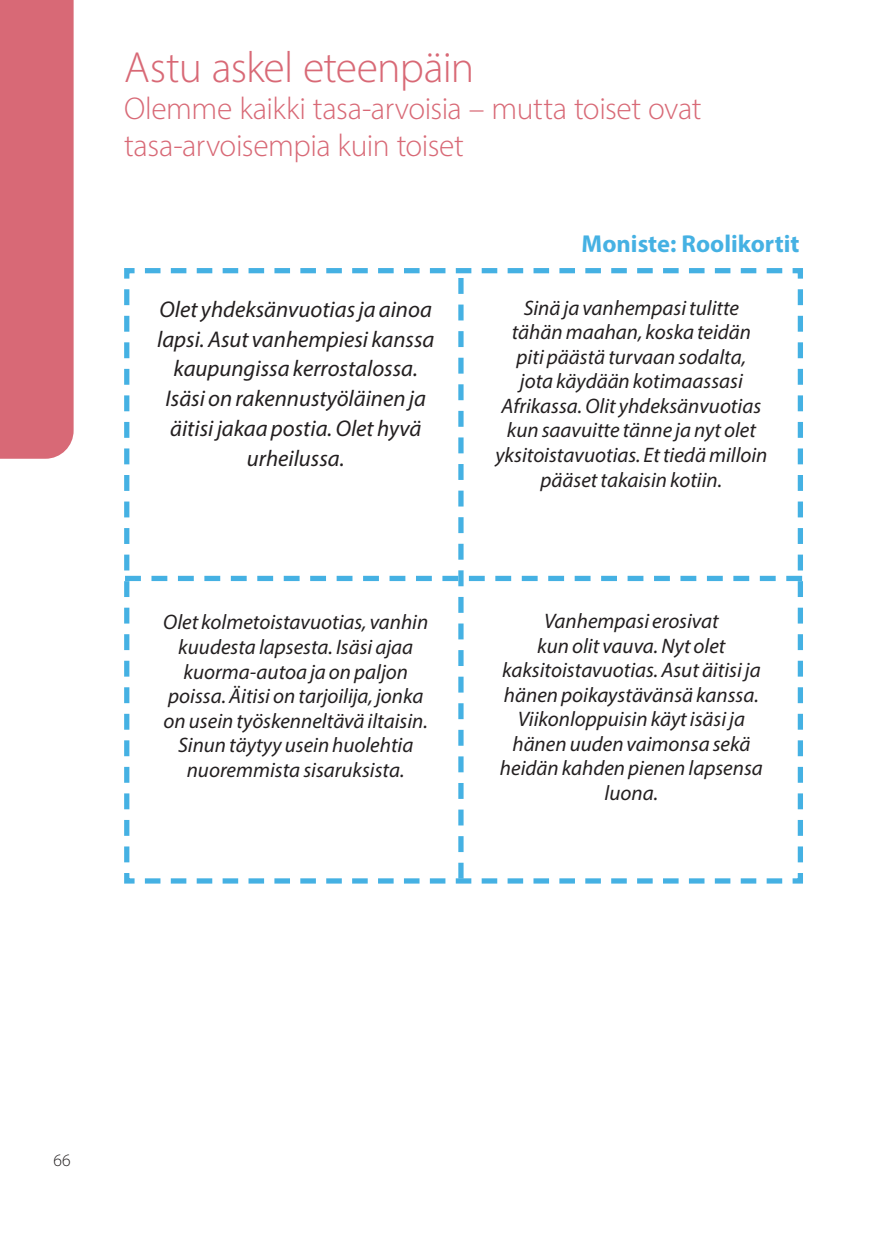
<style>
.page{position:relative;width:874px;height:1241px;background:#fff}
.page>*{position:absolute;margin:0;border:0;box-sizing:border-box;transform-origin:0 0}
.t1{font:300 43.75px "Myriad Pro";letter-spacing:-.02em;color:#d86976}
.t2{font:300 31.5px/36.8px "Myriad Pro";letter-spacing:-.015em;color:#d86976}
.t3{font:700 24.5px "Myriad Pro";color:#45b1e3}
.t4{font:italic 22.75px/29.8px "Myriad Pro";color:#231f20;text-align:center}
.t5{font:italic 21px/24.5px "Myriad Pro";color:#231f20;text-align:center}
.t6{font:300 17.5px "Myriad Pro";color:#231f20}
</style>
<div class="page">
<div style="left:0;top:0;width:74px;height:458px;background:#d86976"></div>
<svg style="left:124px;top:268px;width:678px;height:615px"></svg>
<h1 class="t1" style="left:124px;top:42px;width:351px">Astu askel eteenpäin</h1>
<h2 class="t2" style="left:124px;top:90px;width:578px">Olemme kaikki tasa-arvoisia – mutta toiset ovat tasa-arvoisempia kuin toiset</h2>
<p class="t3" style="left:581px;top:228px;width:219px">Moniste: Roolikortit</p>
<p class="t4" style="left:157px;top:294px;width:278px">Olet yhdeksänvuotias ja ainoa lapsi. Asut vanhempiesi kanssa kaupungissa kerrostalossa.<br>Isäsi on rakennustyöläinen ja äitisi jakaa postia. Olet hyvä urheilussa.</p>
<p class="t5" style="left:495px;top:295px;width:273px">Sinä ja vanhempasi tulitte<br>tähän maahan, koska teidän<br>piti päästä turvaan sodalta,<br>jota käydään kotimaassasi<br>Afrikassa. Olit yhdeksänvuotias kun saavuitte tänne ja nyt olet yksitoistavuotias. Et tiedä milloin pääset takaisin kotiin.</p>
<p class="t5" style="left:163px;top:609px;width:266px">Olet kolmetoistavuotias, vanhin kuudesta lapsesta. Isäsi ajaa kuorma-autoa ja on paljon poissa. Äitisi on tarjoilija, jonka on usein työskenneltävä iltaisin.<br>Sinun täytyy usein huolehtia nuoremmista sisaruksista.</p>
<p class="t5" style="left:499px;top:608px;width:264px">Vanhempasi erosivat<br>kun olit vauva. Nyt olet kaksitoistavuotias. Asut äitisi ja hänen poikaystävänsä kanssa.<br>Viikonloppuisin käyt isäsi ja hänen uuden vaimonsa sekä heidän kahden pienen lapsensa luona.</p>
<p class="t6" style="left:53px;top:1149px;width:19px">66</p>
</div>
